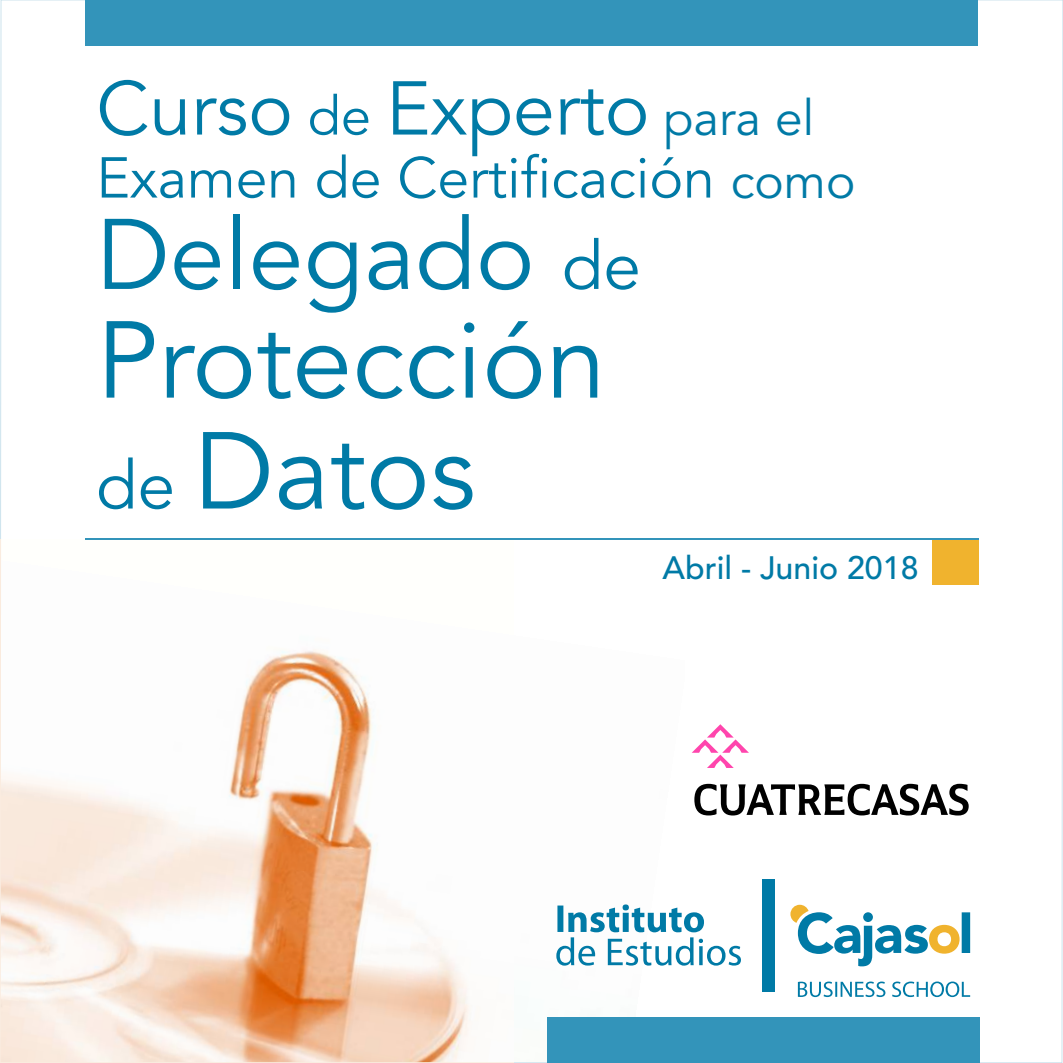
<style>
.page{position:relative;width:1063px;height:1063px;background:#fff}
.page>*{position:absolute;margin:0;border:0;box-sizing:border-box;transform-origin:0 0}
.t1{font:108px/110.9px "Avenir LT";color:#007aa6}
.t2{font:99px "Avenir LT";color:#007aa6}
.t3{font:75.3px "Avenir LT";color:#007aa6}
.t4{font:57px "Avenir LT";color:#007aa6}
.t5{font:500 32.1px "Avenir LT";color:#007aa6}
.s1{font-size:54px}
.s2{font-size:49.5px}
.s3{font-size:67.5px}
</style>
<div class="page">
<svg style="left:0;top:539px;width:513px;height:524px"></svg>
<div style="left:85px;top:0;width:893px;height:46px;background:#3394ba"></div>
<div style="left:932px;top:538px;width:46px;height:47px;background:#f0b32e"></div>
<hr style="left:85px;top:538px;width:893px;height:2px;background:#3394ba">
<div style="left:548px;top:1017px;width:432px;height:46px;background:#3394ba"></div>
<svg style="left:556px;top:904px;width:185px;height:62px"></svg>
<svg style="left:790px;top:905px;width:180px;height:61px"></svg>
<div style="left:762px;top:879px;width:13px;height:113px;background:#007aa6"></div>
<svg style="left:798px;top:982px;width:172px;height:15px"></svg>
<svg style="left:694px;top:784px;width:275px;height:32px"></svg>
<svg style="left:692px;top:724px;width:57px;height:44px"></svg>
<h3 class="t3" style="left:96px;top:78px;width:720px">Curso <span class="s1">de</span> Experto <span class="s2">para el</span></h3>
<p class="t4" style="left:96px;top:154px;width:761px">Examen de Certificación <span class="s2">como</span></p>
<h2 class="t2" style="left:96px;top:214px;width:546px">Delegado <span class="s3">de</span></h2>
<h1 class="t1" style="left:96px;top:317px;width:511px">Protección <span class="s3">de</span> Datos</h1>
<p class="t5" style="left:663px;top:555px;width:258px">Abril - Junio 2018</p>
</div>
